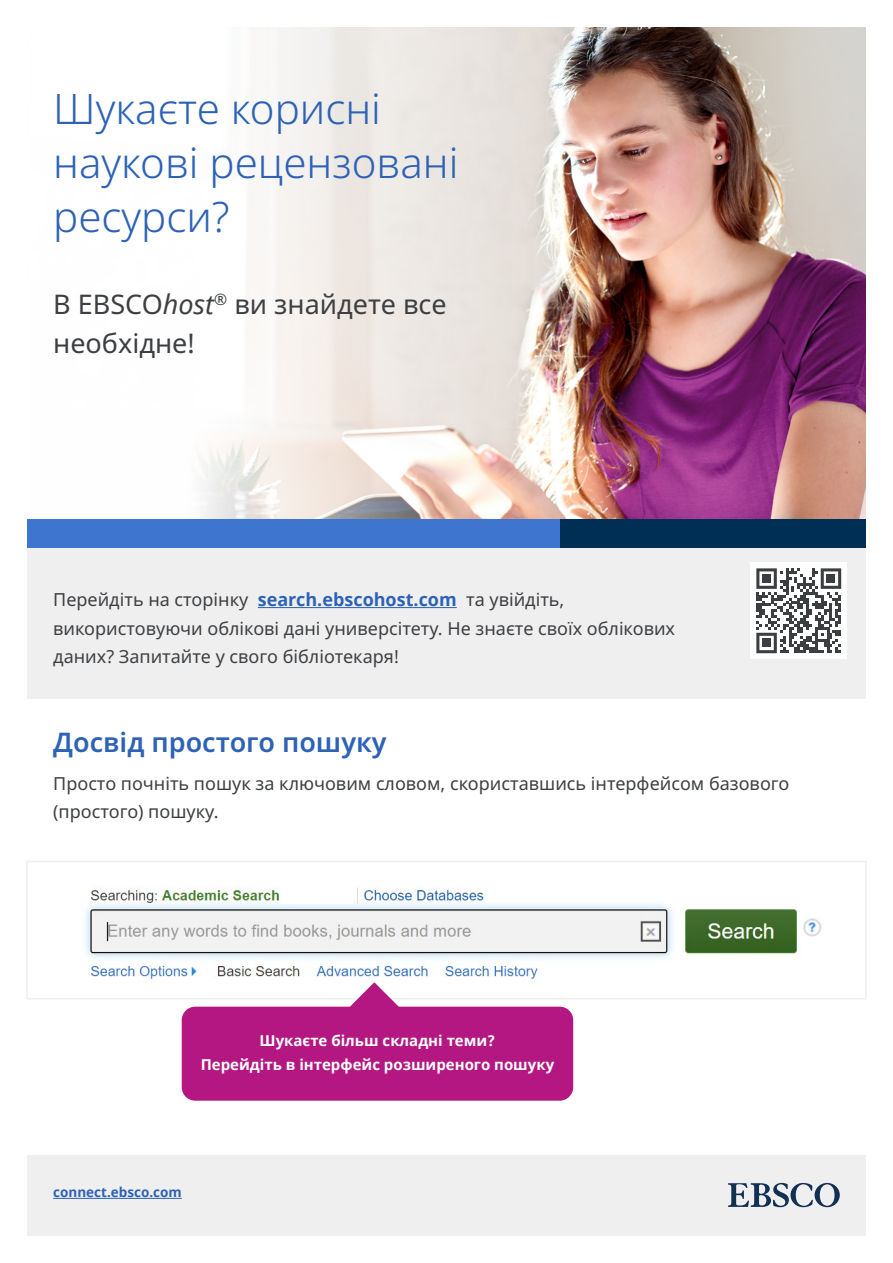
<style>
.page{position:relative;width:893px;height:1263px;background:#fff}
.page>*{position:absolute;margin:0;border:0;box-sizing:border-box;transform-origin:0 0}
.t1{font:300 42px/54px "Noto Sans";color:#2d62b7}
.t2{font:27px/39px "Noto Sans";color:#3d3f42}
.t3{font:600 27px "Noto Sans";color:#2d62b7}
.t4{font:18px/28.5px "Noto Sans";color:#3d3f42}
.t5{font:700 15px/24px "Noto Sans";color:#fff;text-align:center}
.t6{font:700 13.5px "Noto Sans";color:#2d62b7}
.s1{font-style:italic}
.s2{font-weight:700;color:#2d62b7}
</style>
<div class="page">
<img style="left:203px;top:27px;width:663px;height:492px">
<div style="left:27px;top:1155px;width:839px;height:81px;background:#efefef"></div>
<svg style="left:728px;top:1183px;width:112px;height:24px"></svg>
<hr style="left:53px;top:1198px;width:129px;height:1px;background:#2d62b7">
<div style="left:27px;top:548px;width:839px;height:150px;background:#efefef"></div>
<div style="left:560px;top:519px;width:306px;height:29px;background:#002f56"></div>
<div style="left:27px;top:519px;width:533px;height:29px;background:#3e75cf"></div>
<div style="left:750px;top:562px;width:97px;height:97px;background:#fff"></div>
<svg style="left:756px;top:568px;width:85px;height:85px"></svg>
<div style="left:762px;top:574px;width:9px;height:9px;background:#3c3f42"></div>
<div style="left:827px;top:574px;width:8px;height:9px;background:#3c3f42"></div>
<div style="left:762px;top:639px;width:9px;height:8px;background:#3c3f42"></div>
<img style="left:85px;top:886px;width:737px;height:95px">
<div style="left:26px;top:861px;width:841px;height:138px;border:2px solid #efefef"></div>
<div style="left:182px;top:1007px;width:391px;height:94px;background:#b41782;border-radius:14px"></div>
<svg style="left:341px;top:982px;width:67px;height:25px"></svg>
<hr style="left:258px;top:607px;width:199px;height:1px;background:#2d62b7">
<div style="left:282px;top:882px;width:71px;height:21px;background:#fff"></div>
<h1 class="t1" style="left:53px;top:82px;width:407px">Шукаєте корисні наукові рецензовані ресурси?</h1>
<h2 class="t2" style="left:53px;top:285px;width:395px">В EBSCO<span class="s1">host</span><sup>®</sup> ви знайдете все необхідне!</h2>
<p class="t4" style="left:53px;top:586px;width:623px">Перейдіть на сторінку <span class="s2">search.ebscohost.com</span> та увійдіть, використовуючи облікові дані универсітету. Не знаєте своїх облікових даних? Запитайте у свого бібліотекаря!</p>
<h2 class="t3" style="left:53px;top:723px;width:335px">Досвід простого пошуку</h2>
<p class="t4" style="left:53px;top:769px;width:738px">Просто почніть пошук за ключовим словом, скориставшись інтерфейсом базового (простого) пошуку.</p>
<p class="t5" style="left:201px;top:1029px;width:355px">Шукаєте більш складні теми?<br>Перейдіть в інтерфейс розширеного пошуку</p>
<p class="t6" style="left:53px;top:1183px;width:130px">connect.ebsco.com</p>
</div>
